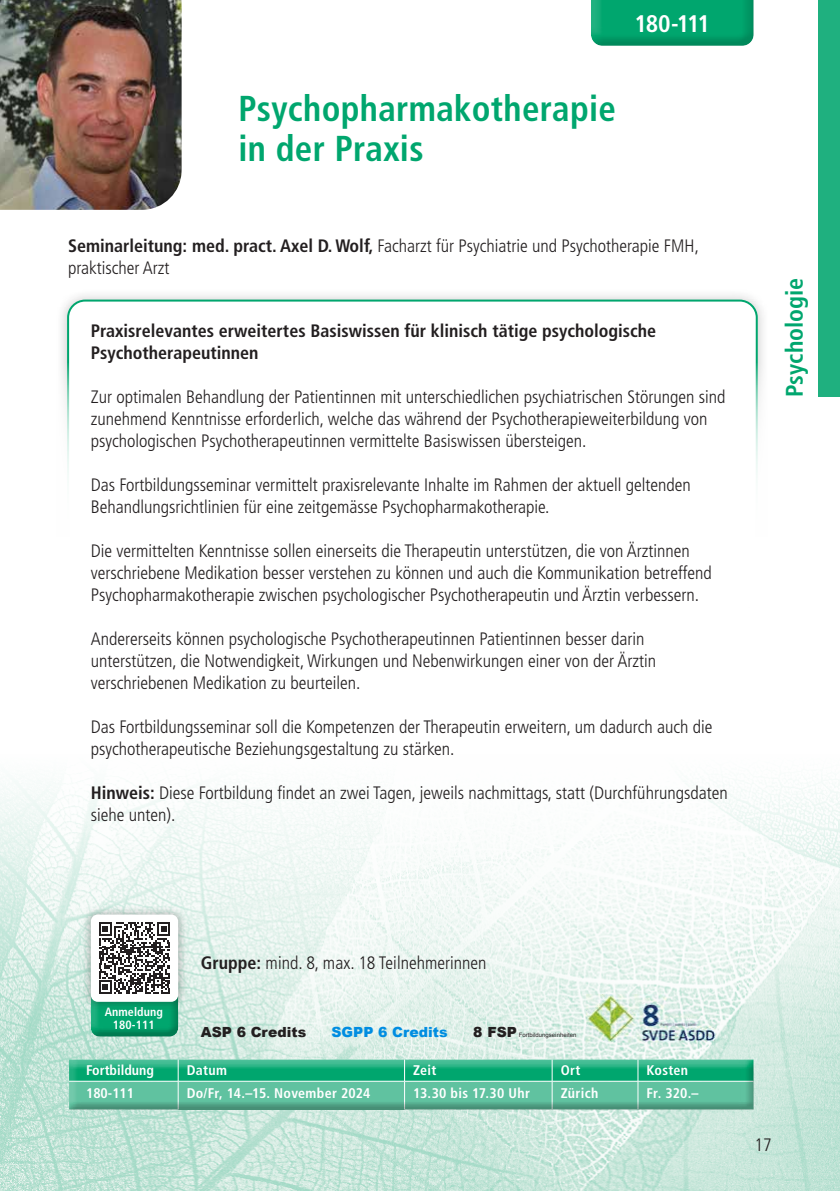
<style>
.page{position:relative;width:840px;height:1191px;background:#fff}
.page>*{position:absolute;margin:0;border:0;box-sizing:border-box;transform-origin:0 0}
.t1{font:700 condensed 36px/40px "Frutiger LT Pro";letter-spacing:.01em;color:#00a66e}
.t2{font:700 condensed 24px "Frutiger LT Pro";color:#00a66e}
.t3{font:700 condensed 24px "Frutiger LT Pro";letter-spacing:-.07em;color:#fff}
.t4{font:300 condensed 18px/22px "Frutiger LT Pro";color:#231f20}
.t5{font:700 condensed 18px/22px "Frutiger LT Pro";color:#231f20}
.t6{font:700 condensed 14px "Frutiger LT Pro";letter-spacing:.015em;color:#fff}
.t7{font:900 14px "Arial";color:#231f20}
.t8{font:900 14px "Arial";color:#008de1}
.t9{font:700 condensed 12px/13px "Frutiger LT Pro";letter-spacing:.01em;color:#fff;text-align:center}
.t10{font:6px "Arial";color:#231f20}
.s1{font-weight:700}
</style>
<div class="page">
<div style="left:588px;top:0;width:168px;height:48px;background:#231f20;opacity:.2"></div>
<img style="left:0;top:781px;width:839px;height:410px">
<div style="left:55px;top:288px;width:714px;height:321px;background:#231f20;opacity:.25"></div>
<svg style="left:66px;top:298px;width:692px;height:65px"></svg>
<div style="left:0;top:363px;width:839px;height:244px;background:#fff"></div>
<div style="left:818px;top:0;width:21px;height:397px;background:#1fb07f"></div>
<img style="left:586px;top:994px;width:130px;height:48px">
<div style="left:91px;top:991px;width:90px;height:48px;background:#231f20;opacity:.3"></div>
<div style="left:81px;top:905px;width:107px;height:106px;background:#231f20;opacity:.4"></div>
<div style="left:91px;top:914px;width:87px;height:87px;background:#fff;border-radius:7px"></div>
<svg style="left:91px;top:922px;width:87px;height:114px"></svg>
<div style="left:66px;top:1049px;width:694px;height:58px;background:#fff;opacity:.4"></div>
<div style="left:66px;top:1053px;width:697px;height:64px;background:#231f20;opacity:.3"></div>
<img style="left:0;top:0;width:181px;height:210px">
<h2 class="t3" style="left:634px;top:9px;width:77px">180-111</h2>
<h1 class="t1" style="left:238px;top:89px;width:379px">Psychopharmakotherapie in der Praxis</h1>
<p class="t4" style="left:68px;top:235px;width:632px"><span class="s1">Seminarleitung: med. pract. Axel D. Wolf,</span> Facharzt für Psychiatrie und Psychotherapie FMH, praktischer Arzt</p>
<p class="t5" style="left:91px;top:319px;width:566px">Praxisrelevantes erweitertes Basiswissen für klinisch tätige psychologische<br>Psychotherapeutinnen</p>
<p class="t4" style="left:91px;top:386px;width:636px">Zur optimalen Behandlung der Patientinnen mit unterschiedlichen psychiatrischen Störungen sind zunehmend Kenntnisse erforderlich, welche das während der Psychotherapieweiterbildung von psychologischen Psychotherapeutinnen vermittelte Basiswissen übersteigen.</p>
<p class="t4" style="left:91px;top:474px;width:601px">Das Fortbildungsseminar vermittelt praxisrelevante Inhalte im Rahmen der aktuell geltenden<br>Behandlungsrichtlinien für eine zeitgemässe Psychopharmakotherapie.</p>
<p class="t4" style="left:91px;top:540px;width:622px">Die vermittelten Kenntnisse sollen einerseits die Therapeutin unterstützen, die von Ärztinnen verschriebene Medikation besser verstehen zu können und auch die Kommunikation betreffend<br>Psychopharmakotherapie zwischen psychologischer Psychotherapeutin und Ärztin verbessern.</p>
<p class="t4" style="left:91px;top:628px;width:566px">Andererseits können psychologische Psychotherapeutinnen Patientinnen besser darin unterstützen, die Notwendigkeit, Wirkungen und Nebenwirkungen einer von der Ärztin verschriebenen Medikation zu beurteilen.</p>
<p class="t4" style="left:91px;top:716px;width:623px">Das Fortbildungsseminar soll die Kompetenzen der Therapeutin erweitern, um dadurch auch die psychotherapeutische Beziehungsgestaltung zu stärken.</p>
<p class="t4" style="left:91px;top:782px;width:638px"><span class="s1">Hinweis:</span> Diese Fortbildung findet an zwei Tagen, jeweils nachmittags, statt (Durchführungsdaten siehe unten).</p>
<h2 class="t2" style="left:779px;top:397px;width:121px;rotate:-90deg">Psychologie</h2>
<p class="t4" style="left:201px;top:952px;width:287px"><span class="s1">Gruppe:</span> mind. 8, max. 18 Teilnehmerinnen</p>
<p class="t9" style="left:105px;top:1005px;width:60px">Anmeldung<br>180-111</p>
<p class="t6" style="left:86px;top:1062px;width:69px">Fortbildung</p>
<p class="t6" style="left:186px;top:1062px;width:42px">Datum</p>
<p class="t6" style="left:413px;top:1062px;width:25px">Zeit</p>
<p class="t6" style="left:560px;top:1062px;width:21px">Ort</p>
<p class="t6" style="left:646px;top:1062px;width:43px">Kosten</p>
<p class="t6" style="left:86px;top:1084px;width:50px">180-111</p>
<p class="t6" style="left:187px;top:1084px;width:185px">Do/Fr, 14.–15. November 2024</p>
<p class="t6" style="left:413px;top:1084px;width:118px">13.30 bis 17.30 Uhr</p>
<p class="t6" style="left:560px;top:1084px;width:39px">Zürich</p>
<p class="t6" style="left:646px;top:1084px;width:54px">Fr. 320.–</p>
<p class="t7" style="left:201px;top:1021px;width:107px">ASP 6 Credits</p>
<p class="t8" style="left:331px;top:1021px;width:118px">SGPP 6 Credits</p>
<p class="t7" style="left:473px;top:1021px;width:45px">8 FSP</p>
<p class="t10" style="left:518px;top:1030px;width:59px">Fortbildungseinheiten</p>
<p class="t4" style="left:754px;top:1133px;width:19px">17</p>
</div>
